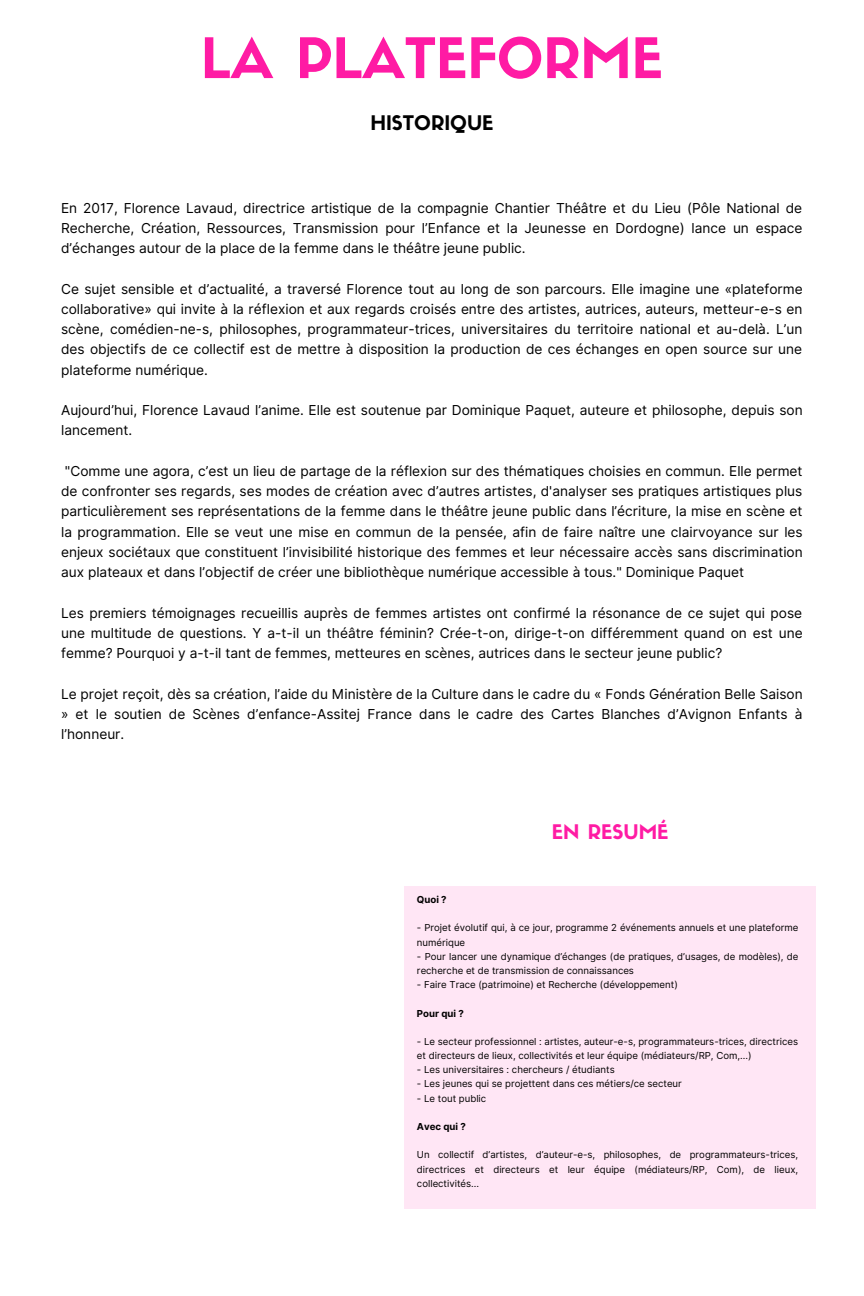
<style>
.page{position:relative;width:864px;height:1296px;background:#fff}
.page>*{position:absolute;margin:0;border:0;box-sizing:border-box;transform-origin:0 0}
.t1{font:54.8px "Sifonn Basic";color:#ff1ba4}
.t2{font:19.8px "Sifonn Basic";color:#000}
.t3{font:19.8px "Sifonn Basic";color:#ff1ba4}
.t4{font:13.7px/20.2px "Inter";color:#000;text-align:justify}
.t5{font:9.6px/14.2px "Inter";color:#000}
.t6{font:700 9.6px "Inter";color:#000}
</style>
<div class="page">
<div style="left:404px;top:886px;width:412px;height:322px;background:#ffe6f5"></div>
<p class="t1" style="left:201px;top:37px;width:464px">LA PLATEFORME</p>
<p class="t2" style="left:370px;top:115px;width:125px">HISTORIQUE</p>
<p class="t4" style="left:61px;top:198px;width:743px">En 2017, Florence Lavaud, directrice artistique de la compagnie Chantier Théâtre et du Lieu (Pôle National de Recherche, Création, Ressources, Transmission pour l’Enfance et la Jeunesse en Dordogne) lance un espace d’échanges autour de la place de la femme dans le théâtre jeune public.</p>
<p class="t4" style="left:61px;top:279px;width:743px">Ce sujet sensible et d’actualité, a traversé Florence tout au long de son parcours. Elle imagine une «plateforme collaborative» qui invite à la réflexion et aux regards croisés entre des artistes, autrices, auteurs, metteur-e-s en scène, comédien-ne-s, philosophes, programmateur-trices, universitaires du territoire national et au-delà. L’un des objectifs de ce collectif est de mettre à disposition la production de ces échanges en open source sur une plateforme numérique.</p>
<p class="t4" style="left:61px;top:400px;width:743px">Aujourd’hui, Florence Lavaud l’anime. Elle est soutenue par Dominique Paquet, auteure et philosophe, depuis son lancement.</p>
<p class="t4" style="left:61px;top:461px;width:743px">"Comme une agora, c’est un lieu de partage de la réflexion sur des thématiques choisies en commun. Elle permet de confronter ses regards, ses modes de création avec d’autres artistes, d'analyser ses pratiques artistiques plus particulièrement ses représentations de la femme dans le théâtre jeune public dans l’écriture, la mise en scène et la programmation. Elle se veut une mise en commun de la pensée, afin de faire naître une clairvoyance sur les enjeux sociétaux que constituent l’invisibilité historique des femmes et leur nécessaire accès sans discrimination aux plateaux et dans l’objectif de créer une bibliothèque numérique accessible à tous." Dominique Paquet</p>
<p class="t4" style="left:61px;top:603px;width:743px">Les premiers témoignages recueillis auprès de femmes artistes ont confirmé la résonance de ce sujet qui pose une multitude de questions. Y a-t-il un théâtre féminin? Crée-t-on, dirige-t-on différemment quand on est une femme? Pourquoi y a-t-il tant de femmes, metteures en scènes, autrices dans le secteur jeune public?</p>
<p class="t4" style="left:61px;top:684px;width:743px">Le projet reçoit, dès sa création, l’aide du Ministère de la Culture dans le cadre du « Fonds Génération Belle Saison » et le soutien de Scènes d’enfance-Assitej France dans le cadre des Cartes Blanches d’Avignon Enfants à l’honneur.</p>
<p class="t3" style="left:552px;top:825px;width:118px">EN RESUMÉ</p>
<p class="t6" style="left:417px;top:894px;width:31px">Quoi ?</p>
<p class="t5" style="left:417px;top:921px;width:383px">- Projet évolutif qui, à ce jour, programme 2 événements annuels et une plateforme numérique</p>
<p class="t5" style="left:417px;top:949px;width:383px">- Pour lancer une dynamique d’échanges (de pratiques, d’usages, de modèles), de recherche et de transmission de connaissances</p>
<p class="t5" style="left:417px;top:978px;width:262px">- Faire Trace (patrimoine) et Recherche (développement)</p>
<p class="t6" style="left:417px;top:1007px;width:48px">Pour qui ?</p>
<p class="t5" style="left:417px;top:1034px;width:383px">- Le secteur professionnel : artistes, auteur-e-s, programmateurs-trices, directrices et directeurs de lieux, collectivités et leur équipe (médiateurs/RP, Com,...)</p>
<p class="t5" style="left:417px;top:1063px;width:199px">- Les universitaires : chercheurs / étudiants</p>
<p class="t5" style="left:417px;top:1077px;width:266px">- Les jeunes qui se projettent dans ces métiers/ce secteur</p>
<p class="t5" style="left:417px;top:1091px;width:71px">- Le tout public</p>
<p class="t6" style="left:417px;top:1121px;width:50px">Avec qui ?</p>
<p class="t5" style="left:417px;top:1148px;width:383px;text-align:justify">Un collectif d’artistes, d’auteur-e-s, philosophes, de programmateurs-trices, directrices et directeurs et leur équipe (médiateurs/RP, Com), de lieux, collectivités...</p>
</div>
